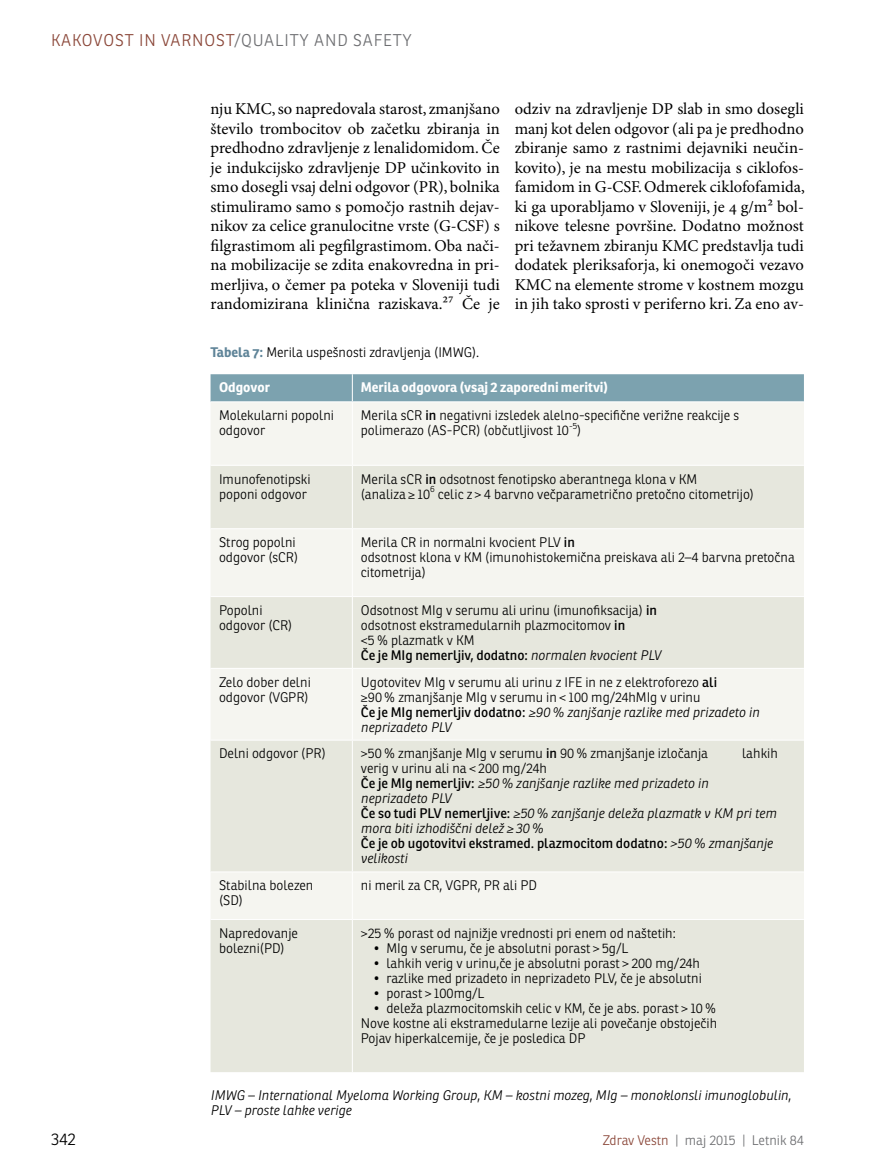
<style>
.page{position:relative;width:872px;height:1166px;background:#fff}
.page>*{position:absolute;margin:0;border:0;box-sizing:border-box;transform-origin:0 0}
.t1{font:16.5px/19.5px "Minion Pro";color:#000;text-align:justify}
.t2{font:300 16.5px "Ronnia";letter-spacing:.05em;color:#8a4638}
.t3{font:300 16.5px "Ronnia";color:#6d6e71}
.t4{font:300 16.5px "Ronnia";color:#000}
.t5{font:300 13.5px/15px "Ronnia";color:#000}
.t6{font:italic 300 13.5px/15px "Ronnia";color:#000}
.t7{font:700 13.5px "Ronnia";color:#fff}
.t8{font:300 13.5px "Ronnia";color:#6d6e71}
.s1{color:#6d6e71}
.s2{font-weight:700;color:#5f8498}
.s3{font-weight:400}
.s4{font-style:italic}
.s5{font-style:normal}
.s6{font-weight:400;font-style:normal}
.s7{color:#8a4638}
</style>
<div class="page">
<div style="left:211px;top:403px;width:593px;height:62px;background:#f5f5f0"></div>
<svg style="left:210px;top:466px;width:594px;height:605px;fill:#e6e7dd"></svg>
<div style="left:210px;top:374px;width:594px;height:27px;background:#7ca2af"></div>
<hr style="left:352px;top:402px;width:1px;height:63px;background:#fff">
<hr style="left:352px;top:465px;width:1px;height:63px;background:#fff">
<hr style="left:210px;top:528px;width:142px;height:1px;background:#fff">
<hr style="left:352px;top:528px;width:452px;height:1px;background:#fff">
<hr style="left:352px;top:529px;width:1px;height:67px;background:#fff">
<hr style="left:210px;top:596px;width:142px;height:1px;background:#fff">
<hr style="left:352px;top:596px;width:452px;height:1px;background:#fff">
<hr style="left:352px;top:596px;width:1px;height:71px;background:#fff">
<hr style="left:210px;top:667px;width:142px;height:1px;background:#fff">
<hr style="left:352px;top:667px;width:452px;height:1px;background:#fff">
<hr style="left:352px;top:668px;width:1px;height:71px;background:#fff">
<hr style="left:210px;top:739px;width:142px;height:1px;background:#fff">
<hr style="left:352px;top:739px;width:452px;height:1px;background:#fff">
<hr style="left:352px;top:740px;width:1px;height:131px;background:#fff">
<hr style="left:210px;top:871px;width:142px;height:1px;background:#fff">
<hr style="left:352px;top:871px;width:452px;height:1px;background:#fff">
<hr style="left:352px;top:872px;width:1px;height:46px;background:#fff">
<hr style="left:210px;top:918px;width:142px;height:1px;background:#fff">
<hr style="left:352px;top:918px;width:452px;height:1px;background:#fff">
<hr style="left:352px;top:919px;width:1px;height:152px;background:#fff">
<p class="t2" style="left:51px;top:30px;width:212px">Kakovost in varnost<span class="s1">/Quality</span></p>
<p class="t3" style="left:314px;top:30px;width:12px">and</p>
<p class="t3" style="left:353px;top:30px;width:11px">safety</p>
<p class="t1" style="left:210px;top:100px;width:291px">nju KMC, so napredovala starost, zmanjšano število trombocitov ob začetku zbiranja in predhodno zdravljenje z lenalidomidom. Če je indukcijsko zdravljenje DP učinkovito in smo dosegli vsaj delni odgovor (PR), bolnika stimuliramo samo s pomočjo rastnih dejav&shy;nikov za celice granulocitne vrste (G-CSF) s filgrastimom ali pegfilgrastimom. Oba nači&shy;na mobilizacije se zdita enakovredna in pri&shy;merljiva, o čemer pa poteka v Sloveniji tudi randomizirana klinična raziskava.27 Če je</p>
<p class="t1" style="left:514px;top:100px;width:292px">odziv na zdravljenje DP slab in smo dosegli manj kot delen odgovor (ali pa je predhodno zbiranje samo z rastnimi dejavniki neučin&shy;kovito), je na mestu mobilizacija s ciklofos&shy;famidom in G-CSF. Odmerek ciklofofamida, ki ga uporabljamo v Sloveniji, je 4 g/m2 bol&shy;nikove telesne površine. Dodatno možnost pri težavnem zbiranju KMC predstavlja tudi dodatek pleriksaforja, ki onemogoči vezavo KMC na elemente strome v kostnem mozgu in jih tako sprosti v periferno kri. Za eno av-</p>
<p class="t5" style="left:210px;top:345px;width:270px"><span class="s2">Tabela 7:</span> Merila uspešnosti zdravljenja (IMWG).</p>
<p class="t7" style="left:219px;top:379px;width:52px">Odgovor</p>
<p class="t7" style="left:361px;top:379px;width:249px">Merila odgovora (vsaj 2 zaporedni meritvi)</p>
<p class="t5" style="left:219px;top:407px;width:116px">Molekularni popolni odgovor</p>
<p class="t5" style="left:361px;top:407px;width:380px">Merila sCR <span class="s3">in</span> negativni izsledek alelno-specifične verižne reakcije s polimerazo (AS-PCR) (občutljivost 10<sup>-5</sup>)</p>
<p class="t5" style="left:219px;top:471px;width:93px">Imunofenotipski poponi odgovor</p>
<p class="t5" style="left:361px;top:471px;width:395px">Merila sCR <span class="s3">in</span> odsotnost fenotipsko aberantnega klona v KM<br>(analiza ≥ 10<sup>6</sup> celic z &gt; 4 barvno večparametrično pretočno citometrijo)</p>
<p class="t5" style="left:219px;top:534px;width:81px">Strog popolni odgovor (sCR)</p>
<p class="t5" style="left:361px;top:534px;width:435px">Merila CR in normalni kvocient PLV <span class="s3">in<br></span>odsotnost klona v KM (imunohistokemična preiskava ali 2–4 barvna pretočna citometrija)</p>
<p class="t5" style="left:219px;top:602px;width:75px">Popolni odgovor (CR)</p>
<p class="t5" style="left:361px;top:602px;width:302px">Odsotnost MIg v serumu ali urinu (imunofiksacija) <span class="s3">in </span>odsotnost ekstramedularnih plazmocitomov <span class="s3">in<br></span>&lt;5 % plazmatk v KM<br><span class="s3">Če je MIg nemerljiv, dodatno:</span> <span class="s4">normalen kvocient PLV</span></p>
<p class="t5" style="left:219px;top:674px;width:93px">Zelo dober delni odgovor (VGPR)</p>
<p class="t5" style="left:361px;top:674px;width:400px">Ugotovitev MIg v serumu ali urinu z IFE in ne z elektroforezo <span class="s3">ali<br></span>≥90 % zmanjšanje MIg v serumu in &lt; 100 mg/24hMIg v urinu<br><span class="s3">Če je MIg nemerljiv dodatno:</span> <span class="s4">≥90 % zanjšanje razlike med prizadeto in neprizadeto PLV</span></p>
<p class="t5" style="left:219px;top:745px;width:108px">Delni odgovor (PR)</p>
<p class="t5" style="left:361px;top:745px;width:349px">&gt;50 % zmanjšanje MIg v serumu <span class="s3">in</span> 90 % zmanjšanje izločanja</p>
<p class="t5" style="left:742px;top:745px;width:37px">lahkih</p>
<p class="t6" style="left:361px;top:760px;width:417px"><span class="s5">verig v urinu ali na &lt; 200 mg/24h<br></span><span class="s6">Če je MIg nemerljiv:</span> ≥50 % zanjšanje razlike med prizadeto in neprizadeto PLV<br><span class="s6">Če so tudi PLV nemerljive:</span> ≥50 % zanjšanje deleža plazmatk v KM pri tem mora biti izhodiščni delež ≥ 30 %<br><span class="s6">Če je ob ugotovitvi ekstramed. plazmocitom dodatno:</span> &gt;50 % zmanjšanje velikosti</p>
<p class="t5" style="left:219px;top:877px;width:96px">Stabilna bolezen (SD)</p>
<p class="t5" style="left:361px;top:877px;width:178px">ni meril za CR, VGPR, PR ali PD</p>
<p class="t5" style="left:219px;top:925px;width:80px">Napredovanje bolezni(PD)</p>
<p class="t5" style="left:361px;top:925px;width:316px">&gt;25 % porast od najnižje vrednosti pri enem od naštetih:</p>
<p class="t5" style="left:374px;top:940px;width:256px">• MIg v serumu, če je absolutni porast &gt; 5g/L</p>
<p class="t5" style="left:374px;top:955px;width:328px">• lahkih verig v urinu,če je absolutni porast &gt; 200 mg/24h</p>
<p class="t5" style="left:374px;top:970px;width:330px">• razlike med prizadeto in neprizadeto PLV, če je absolutni</p>
<p class="t5" style="left:374px;top:985px;width:112px">• porast &gt; 100mg/L</p>
<p class="t5" style="left:361px;top:1000px;width:358px;text-align:justify;text-indent:13px">• deleža plazmocitomskih celic v KM, če je abs. porast &gt; 10 % Nove kostne ali ekstramedularne lezije ali povečanje obstoječih Pojav hiperkalcemije, če je posledica DP</p>
<p class="t6" style="left:211px;top:1087px;width:582px">IMWG – International Myeloma Working Group, KM – kostni mozeg, MIg – monoklonsli imunoglobulin,<br>PLV – proste lahke verige</p>
<p class="t4" style="left:51px;top:1128px;width:26px">342</p>
<p class="t8" style="left:603px;top:1131px;width:203px"><span class="s7">Zdrav Vestn</span> | maj 2015 | Letnik 84</p>
</div>
